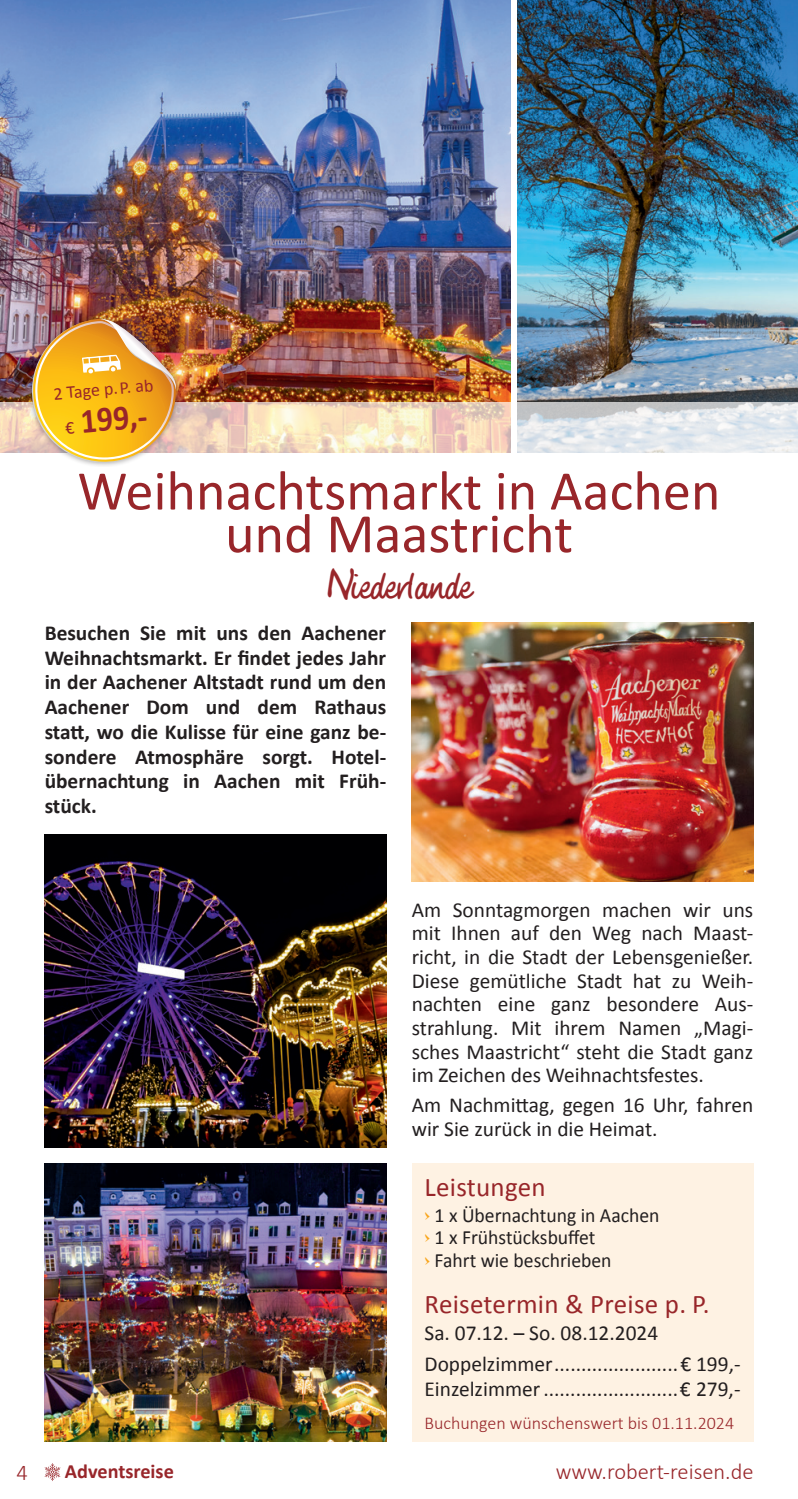
<style>
.page{position:relative;width:798px;height:1499px;background:#fff}
.page>*{position:absolute;margin:0;border:0;box-sizing:border-box;transform-origin:0 0}
._01_Headline{font:56.25px/42.8px "Calibri";color:#98262a;text-align:center}
._02_Subhead{font:40.5px "HW Phil";color:#98262a}
.t1{font:700 35.32px "Calibri";color:#98262a;scale:.9 1}
._06_Leistungen__Termine__Preise{font:27px "Calibri";letter-spacing:.01em;color:#98262a}
.t2{font:300 22.5px "Calibri";color:#98262a}
._03_Anleser{font:21.38px/23.6px "Calibri";color:#231f20;text-align:justify}
._03_Anleser-2{font:700 21.38px/24.8px "Calibri";color:#231f20;text-align:justify}
._00_Grundtext{font:21.38px/23.6px "Calibri";color:#231f20}
._09_Zimmer_Preise{font:21.38px "Calibri";color:#231f20}
.t3{font:20.25px "Calibri";color:#231f20}
._00_Grundtext-2{font:700 20.25px "Calibri";color:#98262a}
._00_Grundtext-3{font:300 18px "Calibri";color:#98262a}
.t4{font:18px "Calibri";color:#98262a}
.s1{font-weight:400;font-size:18px}
.s2{font-family:"aka Dora";color:#f9a51b}
</style>
<div class="page">
<hr style="left:797px;top:0;width:1px;height:453px;background:#e4e5e2">
<img style="left:45px;top:1163px;width:341px;height:278px">
<img style="left:411px;top:622px;width:342px;height:260px">
<img style="left:45px;top:834px;width:341px;height:313px">
<div style="left:411px;top:1163px;width:342px;height:278px;background:#fef2e3"></div>
<svg style="left:45px;top:1463px;width:15px;height:18px"></svg>
<img style="left:517px;top:0;width:280px;height:402px">
<img style="left:0;top:0;width:510px;height:402px">
<svg style="left:0;top:402px;width:797px;height:51px;background:#e9ddd1"></svg>
<div style="left:26px;top:313px;width:155px;height:154px;background:#231f20;opacity:.4"></div>
<img style="left:31px;top:319px;width:145px;height:144px">
<hr style="left:796px;top:48px;width:1px;height:52px;background:#3482c3">
<p class="t4" style="left:52px;top:382px;width:102px;rotate:-5deg">2 Tage p.P. ab</p>
<h3 class="t1" style="left:63px;top:400px;width:93px;rotate:-5deg"><span class="s1">€</span> 199,-</h3>
<p class="_01_Headline" style="left:77px;top:470px;width:644px">Weihnachtsmarkt in Aachen und Maastricht</p>
<p class="_02_Subhead" style="left:327px;top:561px;width:146px">Niederlande</p>
<p class="_03_Anleser-2" style="left:45px;top:620px;width:343px">Besuchen Sie mit uns den Aachener Weihnachtsmarkt. Er findet jedes Jahr in der Aachener Altstadt rund um den Aachener Dom und dem Rathaus statt, wo die Kulisse für eine ganz be&shy;sondere Atmosphäre sorgt. Hotel&shy;übernachtung in Aachen mit Früh&shy;stück.</p>
<p class="_03_Anleser" style="left:411px;top:898px;width:343px">Am Sonntagmorgen machen wir uns mit Ihnen auf den Weg nach Maast&shy;richt, in die Stadt der Lebensgenießer.<br>Diese gemütliche Stadt hat zu Weih&shy;nachten eine ganz besondere Aus&shy;strahlung. Mit ihrem Namen „Magi&shy;sches Maastricht“ steht die Stadt ganz im Zeichen des Weihnachtsfestes.</p>
<p class="_00_Grundtext" style="left:411px;top:1093px;width:343px">Am Nachmittag, gegen 16 Uhr, fahren wir Sie zurück in die Heimat.</p>
<p class="_06_Leistungen__Termine__Preise" style="left:424px;top:1170px;width:123px">Leistungen</p>
<p class="t3" style="left:424px;top:1202px;width:236px"><span class="s2">›</span> 1 x Übernachtung in Aachen</p>
<p class="t3" style="left:424px;top:1225px;width:172px"><span class="s2">›</span> 1 x Frühstücksbuffet</p>
<p class="t3" style="left:424px;top:1247px;width:188px"><span class="s2">›</span> Fahrt wie beschrieben</p>
<p class="_06_Leistungen__Termine__Preise" style="left:424px;top:1287px;width:286px">Reisetermin &amp; Preise p. P.</p>
<p class="_00_Grundtext" style="left:424px;top:1321px;width:235px">Sa. 07.12. – So. 08.12.2024</p>
<p class="_09_Zimmer_Preise" style="left:424px;top:1350px;width:129px">Doppelzimmer</p>
<p class="_09_Zimmer_Preise" style="left:680px;top:1350px;width:62px">€ 199,-</p>
<p class="_09_Zimmer_Preise" style="left:424px;top:1375px;width:117px">Einzelzimmer</p>
<p class="_09_Zimmer_Preise" style="left:679px;top:1375px;width:62px">€ 279,-</p>
<p class="_00_Grundtext-3" style="left:424px;top:1412px;width:311px">Buchungen wünschenswert bis 01.11.2024</p>
<p class="t2" style="left:17px;top:1458px;width:13px">4</p>
<p class="_00_Grundtext-2" style="left:65px;top:1458px;width:110px">Adventsreise</p>
<p class="t2" style="left:555px;top:1457px;width:199px">www.robert-reisen.de</p>
</div>
